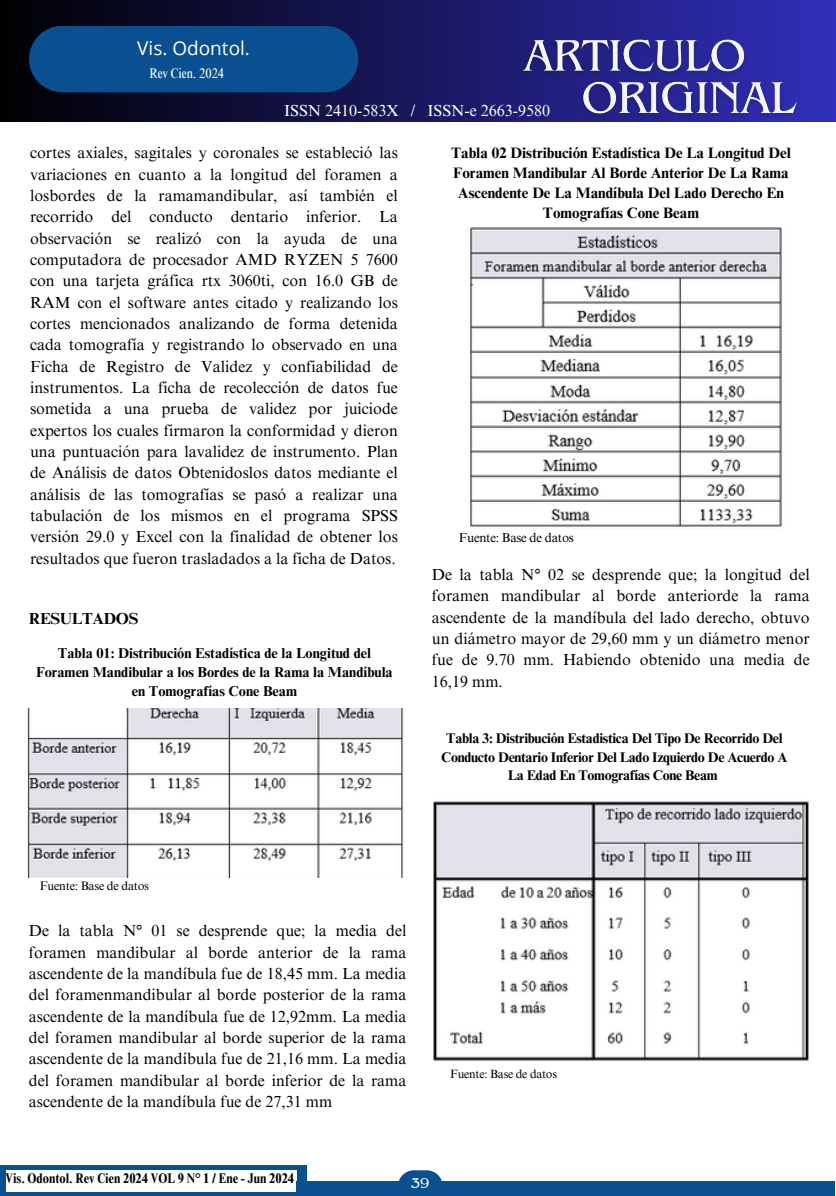
<style>
.page{position:relative;width:836px;height:1196px;background:#fff}
.page>*{position:absolute;margin:0;border:0;box-sizing:border-box;transform-origin:0 0}
.t1{font:19px "Open Sans";color:#fff}
.t2{font:16px/21.4px "Times NRMT Pro";color:#000;text-align:justify}
.t3{font:16px "Times NRMT Pro";color:#fff}
.t4{font:700 16px "Times NRMT Pro";letter-spacing:-.02em;color:#000}
.t5{font:700 15px/20px "Times NRMT Pro";color:#000;text-align:center}
.t6{font:14.8px "Benguiat Pro ITC";color:#fff}
.t7{font:700 14.4px/19px "Times NRMT Pro";color:#000;text-align:center}
.t8{font:700 14px/18.6px "Times NRMT Pro";letter-spacing:-.02em;color:#000;text-align:center}
.t9{font:700 condensed 14px "Times NRMT Pro";color:#000}
.t10{font:condensed 14px "Times NRMT Pro";color:#fff}
.t11{font:13px "Times NRMT Pro";letter-spacing:-.02em;color:#000}
.t12{font:12.2px "Times NRMT Pro";letter-spacing:-.02em;color:#000}
.t13{font:12px "Times NRMT Pro";letter-spacing:-.02em;color:#000}
</style>
<div class="page">
<div style="left:0;top:0;width:836px;height:122px;background:linear-gradient(to right,#010103,#302eba)"></div>
<div style="left:29px;top:26px;width:329px;height:66px;background:#0a4f8f"></div>
<div style="left:0;top:1164px;width:307px;height:31px;background:#0a4f8f"></div>
<div style="left:6px;top:1170px;width:290px;height:21px;background:#fff"></div>
<div style="left:296px;top:1180px;width:539px;height:15px;background:#0a4f8f"></div>
<svg style="left:398px;top:1170px;width:44px;height:11px"></svg>
<img style="left:470px;top:227px;width:312px;height:300px">
<img style="left:433px;top:801px;width:376px;height:260px">
<img style="left:516px;top:34px;width:320px;height:88px">
<img style="left:27px;top:708px;width:377px;height:169px">
<h5 class="t1" style="left:137px;top:34px;width:114px">Vis. Odontol.</h5>
<h6 class="t10" style="left:149px;top:68px;width:76px">Rev Cien. 2024</h6>
<p class="t3" style="left:284px;top:104px;width:267px">ISSN 2410-583X / ISSN-e 2663-9580</p>
<h3 class="t2" style="left:30px;top:144px;width:369px">cortes axiales, sagitales y coronales se estableció las variaciones en cuanto a la longitud del foramen a losbordes de la ramamandibular, así también el recorrido del conducto dentario inferior. La observación se realizó con la ayuda de una computadora de procesador AMD RYZEN 5 7600 con una tarjeta gráfica rtx 3060ti, con 16.0 GB de RAM con el software antes citado y realizando los cortes mencionados analizando de forma detenida cada tomografía y registrando lo observado en una Ficha de Registro de Validez y confiabilidad de instrumentos. La ficha de recolección de datos fue sometida a una prueba de validez por juiciode expertos los cuales firmaron la conformidad y dieron una puntuación para lavalidez de instrumento. Plan de Análisis de datos Obtenidoslos datos mediante el análisis de las tomografías se pasó a realizar una tabulación de los mismos en el programa SPSS versión 29.0 y Excel con la finalidad de obtener los resultados que fueron trasladados a la ficha de Datos.</h3>
<h6 class="t4" style="left:29px;top:612px;width:111px">RESULTADOS</h6>
<h6 class="t7" style="left:36px;top:645px;width:358px">Tabla 01: Distribución Estadística de la Longitud del<br>Foramen Mandibular a los Bordes de la Rama la Mandíbula en Tomografías Cone Beam</h6>
<p class="t5" style="left:451px;top:144px;width:341px">Tabla 02 Distribución Estadística De La Longitud Del Foramen Mandibular Al Borde Anterior De La Rama Ascendente De La Mandíbula Del Lado Derecho En Tomografías Cone Beam</p>
<p class="t11" style="left:459px;top:532px;width:117px">Fuente: Base de datos</p>
<p class="t2" style="left:432px;top:566px;width:379px">De la tabla N° 02 se desprende que; la longitud del foramen mandibular al borde anteriorde la rama ascendente de la mandíbula del lado derecho, obtuvo un diámetro mayor de 29,60 mm y un diámetro menor fue de 9.70 mm. Habiendo obtenido una media de 16,19 mm.</p>
<p class="t8" style="left:441px;top:730px;width:348px">Tabla 3: Distribución Estadistica Del Tipo De Recorrido Del<br>Conducto Dentario Inferior Del Lado Izquierdo De Acuerdo A<br>La Edad En Tomografías Cone Beam</p>
<p class="t12" style="left:40px;top:880px;width:111px">Fuente: Base de datos</p>
<p class="t2" style="left:29px;top:922px;width:379px">De la tabla N° 01 se desprende que; la media del foramen mandibular al borde anterior de la rama ascendente de la mandíbula fue de 18,45 mm. La media del foramenmandibular al borde posterior de la rama ascendente de la mandíbula fue de 12,92mm. La media del foramen mandibular al borde superior de la rama ascendente de la mandíbula fue de 21,16 mm. La media del foramen mandibular al borde inferior de la rama ascendente de la mandíbula fue de 27,31 mm</p>
<h5 class="t13" style="left:450px;top:1069px;width:108px">Fuente: Base de datos</h5>
<p class="t9" style="left:5px;top:1173px;width:290px">Vis. Odontol. Rev Cien 2024 VOL 9 N° 1 / Ene - Jun 2024</p>
<h2 class="t6" style="left:411px;top:1178px;width:20px">39</h2>
</div>
